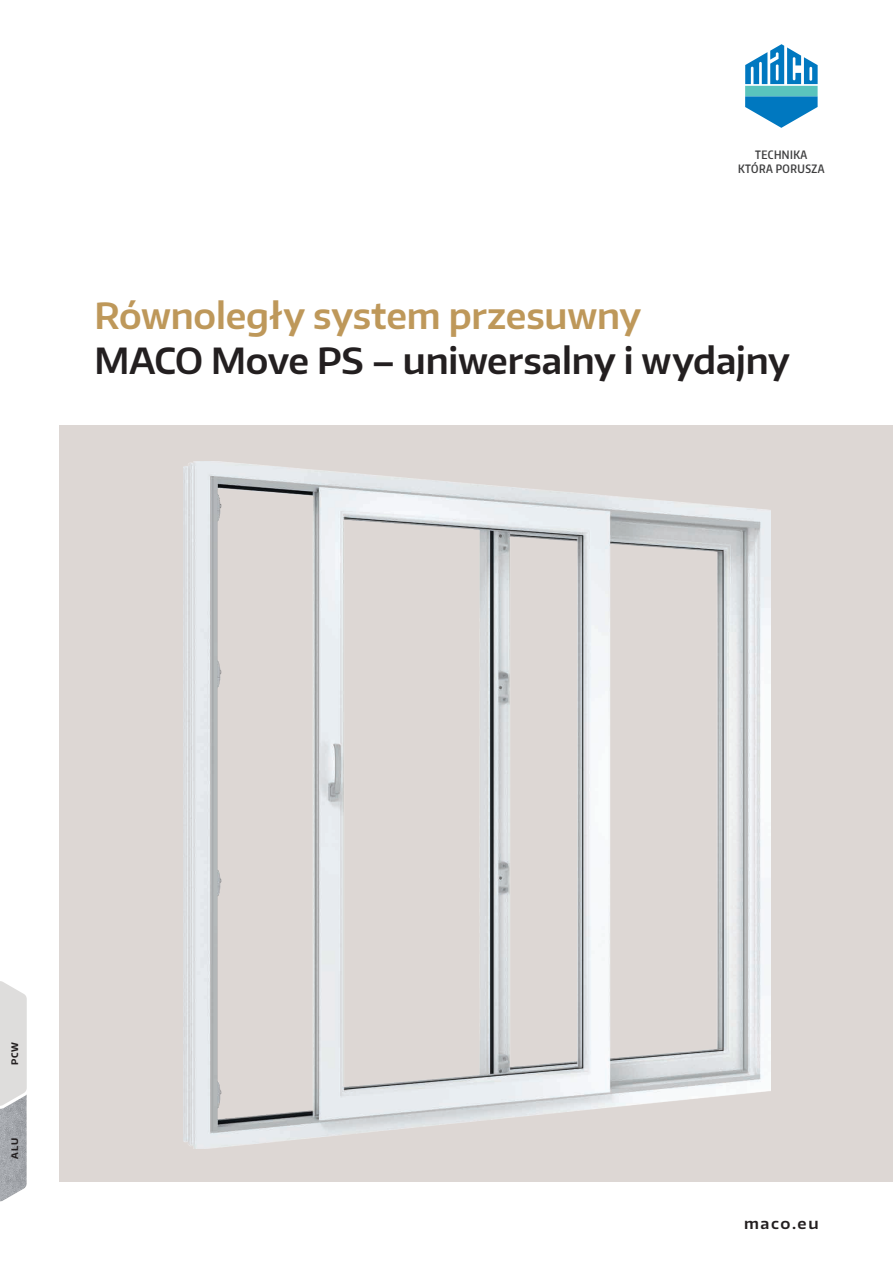
<style>
.page{position:relative;width:893px;height:1263px;background:#fff}
.page>*{position:absolute;margin:0;border:0;box-sizing:border-box;transform-origin:0 0}
.Headline_EN{font:600 36px "Encode Sans Normal";letter-spacing:-.005em;color:#231f20}
.Headline_EN-2{font:600 36px "Encode Sans Normal";letter-spacing:-.005em;color:#be985a}
.URL_U1{font:600 15px "Encode Sans Wide";letter-spacing:.105em;color:#231f20}
.t1{font:600 11.55px/13.6px "Encode Sans Compressed";letter-spacing:.04em;color:#3e3e3f;text-align:center}
.Material_U1{font:700 9px "Encode Sans Normal";letter-spacing:.1em;color:#231f20}
</style>
<div class="page">
<div style="left:60px;top:425px;width:833px;height:757px;background:#ddd7d4"></div>
<svg style="left:0;top:981px;width:27px;height:221px;background:#c8c9ca"></svg>
<img style="left:183px;top:461px;width:588px;height:687px">
<svg style="left:745px;top:44px;width:73px;height:84px"></svg>
<p class="t1" style="left:738px;top:148px;width:88px">TECHNIKA<br>KTÓRA PORUSZA</p>
<p class="Headline_EN-2" style="left:95px;top:292px;width:548px">Równoległy system przesuwny</p>
<p class="Headline_EN" style="left:95px;top:337px;width:697px">MACO Move PS – uniwersalny i wydajny</p>
<p class="Material_U1" style="left:9px;top:1065px;width:25px;rotate:-90deg">PCW</p>
<p class="Material_U1" style="left:9px;top:1158px;width:22px;rotate:-90deg">ALU</p>
<p class="URL_U1" style="left:744px;top:1213px;width:76px">maco.eu</p>
</div>
